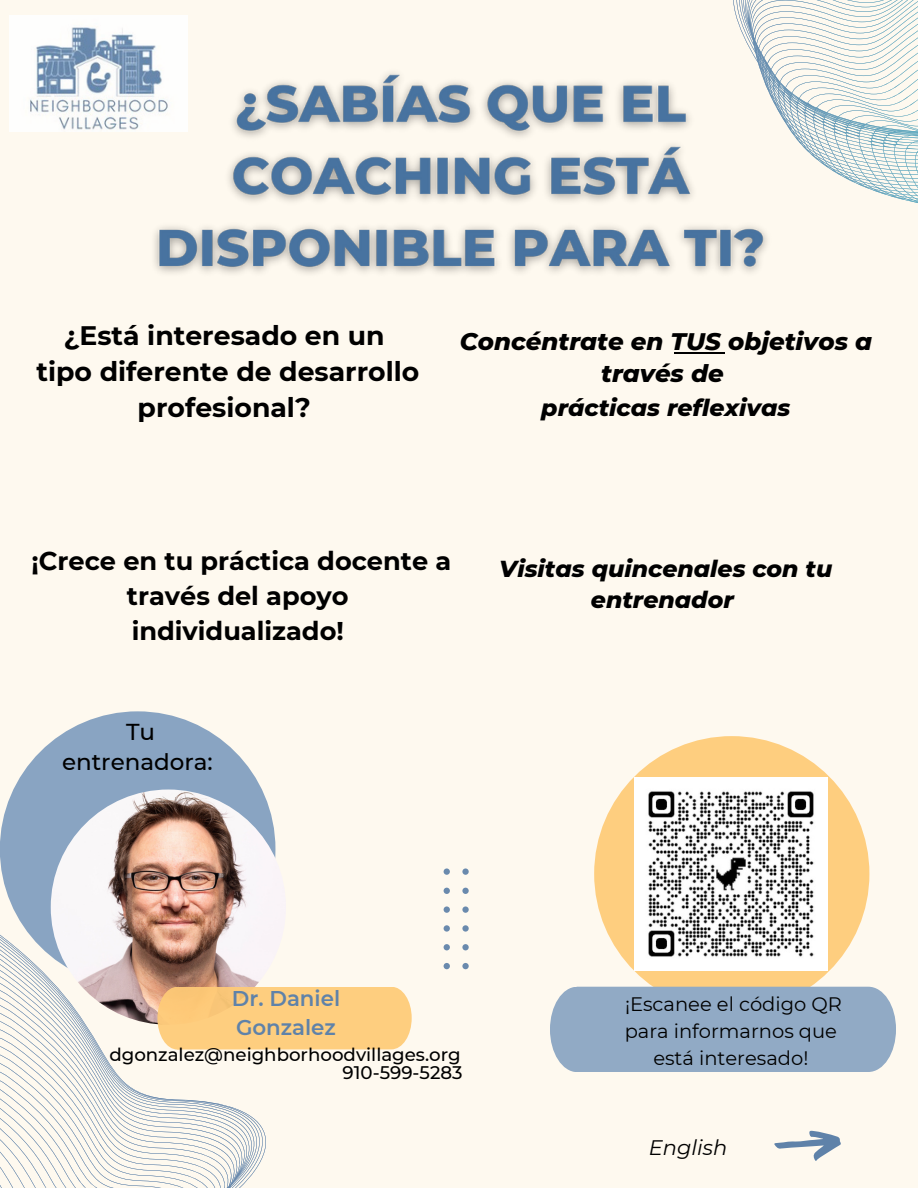
<style>
.page{position:relative;width:918px;height:1188px;background:#fef9ef}
.page>*{position:absolute;margin:0;border:0;box-sizing:border-box;transform-origin:0 0}
.t1{font:700 26.7px/36px "Montserrat";color:#000;text-align:center}
.t2{font:700 25.65px/34.8px "Montserrat";color:#000;text-align:center}
.t3{font:italic 800 24.45px/32.7px "Montserrat";color:#000;text-align:center}
.t4{font:italic 800 23.55px/31.5px "Montserrat";color:#000;text-align:center}
.t5{font:500 22.95px/30.3px "Montserrat";color:#000;text-align:center}
.t6{font:600 21.3px/29.2px "Montserrat";color:#5f82a9}
.t7{font:italic 21px "Montserrat";color:#000}
.t8{font:19.5px/27px "Montserrat";color:#000;text-align:center}
.t9{font:500 18.15px/18px "Montserrat";color:#000;text-align:right}
</style>
<div class="page">
<svg style="left:0;top:711px;width:275px;height:197px;fill:#89a4c2"></svg>
<img style="left:51px;top:790px;width:235px;height:235px;border-radius:50%">
<div style="left:169px;top:987px;width:243px;height:63px;background:#fece7f"></div>
<svg style="left:0;top:908px;width:268px;height:280px"></svg>
<svg style="left:444px;top:868px;width:25px;height:101px"></svg>
<svg style="left:594px;top:736px;width:275px;height:251px;fill:#fece7f"></svg>
<div style="left:568px;top:987px;width:328px;height:85px;background:#91aac5"></div>
<svg style="left:550px;top:987px;width:24px;height:85px;fill:#91aac5"></svg>
<svg style="left:733px;top:0;width:185px;height:203px"></svg>
<img style="left:9px;top:16px;width:178px;height:116px">
<svg style="left:774px;top:1131px;width:67px;height:30px"></svg>
<img style="left:634px;top:777px;width:194px;height:194px">
<img style="left:145px;top:61px;width:634px;height:213px">
<hr style="left:674px;top:353px;width:51px;height:1px;background:#000">
<p class="t1" style="left:37px;top:318px;width:384px">¿Está interesado en un tipo diferente de desarrollo profesional?</p>
<p class="t3" style="left:460px;top:325px;width:414px">Concéntrate en TUS objetivos a través de</p>
<p class="t4" style="left:541px;top:392px;width:251px">prácticas reflexivas</p>
<p class="t2" style="left:31px;top:544px;width:421px">¡Crece en tu práctica docente a través del apoyo individualizado!</p>
<p class="t5" style="left:62px;top:716px;width:152px">Tu entrenadora:</p>
<p class="t4" style="left:499px;top:553px;width:335px">Visitas quincenales con tu entrenador</p>
<p class="t6" style="left:232px;top:984px;width:110px">Dr. Daniel<br>Gonzalez</p>
<p class="t9" style="left:109px;top:1045px;width:355px">dgonzalez@neighborhoodvillages.org<br>910-599-5283</p>
<p class="t8" style="left:625px;top:991px;width:219px">¡Escanee el código QR para informarnos que está interesado!</p>
<p class="t7" style="left:649px;top:1135px;width:80px">English</p>
</div>
